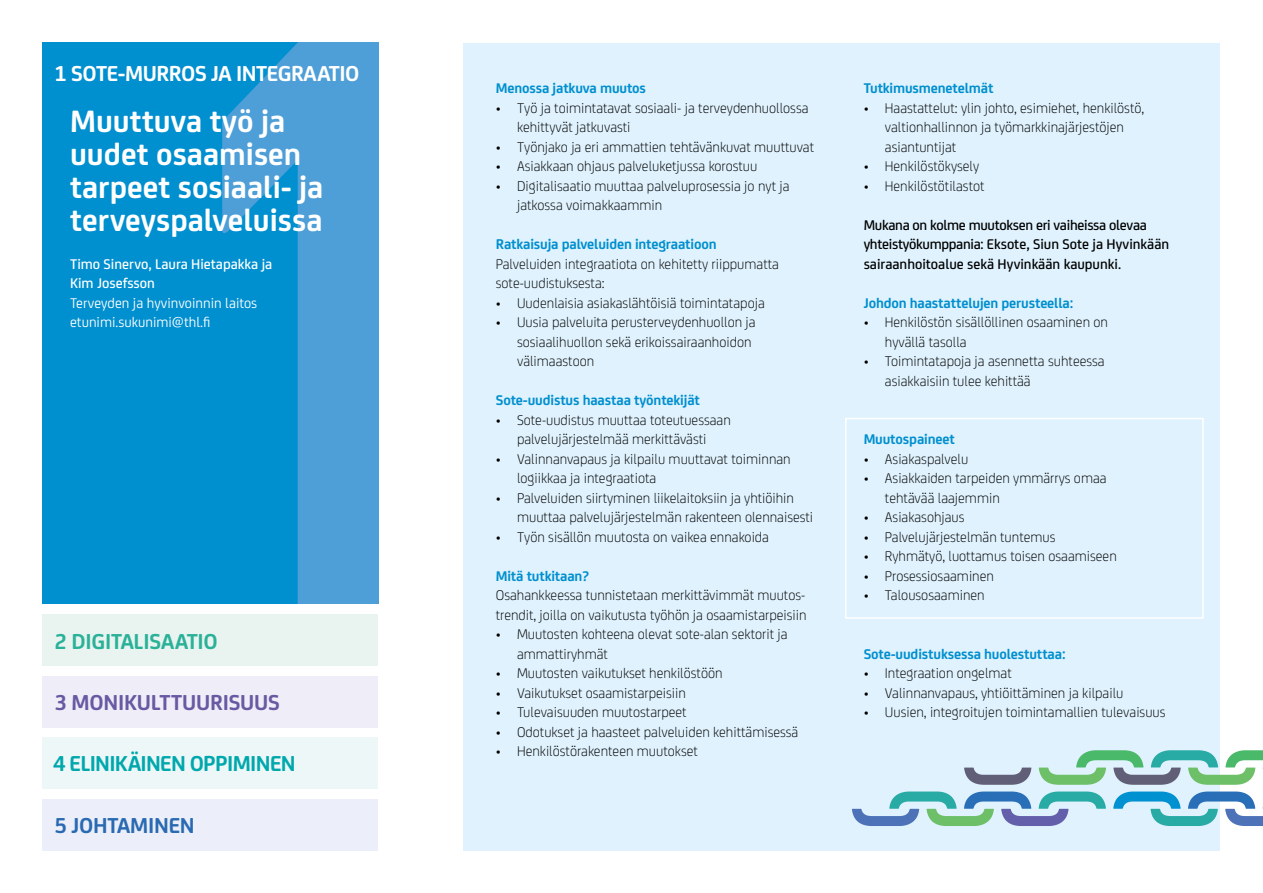
<style>
.page{position:relative;width:1263px;height:893px;background:#fff}
.page>*{position:absolute;margin:0;border:0;box-sizing:border-box;transform-origin:0 0}
.t1{font:700 33px/33px "FS Joey";color:#fff}
.t2{font:700 23.1px "FS Joey";letter-spacing:-.02em;color:#fff}
.t3{font:700 23.1px "FS Joey";letter-spacing:-.03em;color:#00a8ad}
.t4{font:700 23.1px "FS Joey";letter-spacing:-.01em;color:#6859a2}
.t5{font:700 23.1px "FS Joey";letter-spacing:-.01em;color:#2bb198}
.t6{font:700 23.1px "FS Joey";letter-spacing:-.01em;color:#2a6ab2}
.t7{font:300 15px/19.5px "FS Joey";color:#000}
.t8{font:700 15px "FS Joey";letter-spacing:-.01em;color:#008fcf}
.t9{font:500 15px/19.5px "FS Joey";color:#000}
.t10{font:15px/19.5px "FS Joey";color:#fff}
.t11{font:500 15px/19.5px "FS Joey";color:#fff}
</style>
<div class="page">
<div style="left:43px;top:43px;width:335px;height:561px;background:#008fcf"></div>
<svg style="left:222px;top:43px;width:156px;height:561px;fill:#4e9ed7"></svg>
<div style="left:463px;top:43px;width:757px;height:807px;background:#dff2fd"></div>
<div style="left:43px;top:614px;width:335px;height:51px;background:#e9f4f1"></div>
<div style="left:43px;top:799px;width:335px;height:51px;background:#eceff9"></div>
<div style="left:43px;top:738px;width:335px;height:51px;background:#eef7f8"></div>
<div style="left:43px;top:676px;width:335px;height:51px;background:#efedf8"></div>
<svg style="left:964px;top:768px;width:67px;height:17px"></svg>
<svg style="left:1113px;top:791px;width:150px;height:35px"></svg>
<svg style="left:852px;top:791px;width:254px;height:35px"></svg>
<svg style="left:1039px;top:750px;width:224px;height:35px"></svg>
<div style="left:845px;top:418px;width:359px;height:201px;border:2px solid #fff"></div>
<h2 class="t2" style="left:54px;top:56px;width:307px">1 SOTE-MURROS JA INTEGRAATIO</h2>
<h1 class="t1" style="left:70px;top:102px;width:255px">Muuttuva työ ja uudet osaamisen tarpeet sosiaali- ja terveyspalveluissa</h1>
<p class="t11" style="left:70px;top:253px;width:204px">Timo Sinervo, Laura Hietapakka ja<br>Kim Josefsson</p>
<p class="t10" style="left:70px;top:292px;width:189px">Terveyden ja hyvinvoinnin laitos etunimi.sukunimi@thl.fi</p>
<h2 class="t5" style="left:54px;top:624px;width:165px">2 DIGITALISAATIO</h2>
<h2 class="t4" style="left:54px;top:685px;width:227px">3 MONIKULTTUURISUUS</h2>
<h2 class="t3" style="left:53px;top:746px;width:244px">4 ELINIKÄINEN OPPIMINEN</h2>
<h2 class="t6" style="left:54px;top:808px;width:142px">5 JOHTAMINEN</h2>
<p class="t8" style="left:496px;top:77px;width:152px">Menossa jatkuva muutos</p>
<p class="t7" style="left:517px;top:97px;width:293px;text-indent:-21px">• Työ ja toimintatavat sosiaali- ja terveydenhuollossa kehittyvät jatkuvasti</p>
<p class="t7" style="left:496px;top:136px;width:320px">• Työnjako ja eri ammattien tehtävänkuvat muuttuvat</p>
<p class="t7" style="left:496px;top:155px;width:263px">• Asiakkaan ohjaus palveluketjussa korostuu</p>
<p class="t7" style="left:517px;top:175px;width:274px;text-indent:-21px">• Digitalisaatio muuttaa palveluprosessia jo nyt ja jatkossa voimakkaammin</p>
<p class="t8" style="left:496px;top:233px;width:222px">Ratkaisuja palveluiden integraatioon</p>
<p class="t7" style="left:496px;top:253px;width:285px">Palveluiden integraatiota on kehitetty riippumatta sote-uudistuksesta:</p>
<p class="t7" style="left:496px;top:292px;width:270px">• Uudenlaisia asiakaslähtöisiä toimintatapoja</p>
<p class="t7" style="left:517px;top:311px;width:240px;text-indent:-21px">• Uusia palveluita perusterveydenhuollon ja sosiaalihuollon sekä erikoissairaanhoidon välimaastoon</p>
<p class="t8" style="left:496px;top:389px;width:206px">Sote-uudistus haastaa työntekijät</p>
<p class="t7" style="left:496px;top:409px;width:237px;text-align:center">• Sote-uudistus muuttaa toteutuessaan palvelujärjestelmää merkittävästi</p>
<p class="t7" style="left:517px;top:448px;width:275px;text-indent:-21px">• Valinnanvapaus ja kilpailu muuttavat toiminnan logiikkaa ja integraatiota</p>
<p class="t7" style="left:517px;top:487px;width:298px;text-indent:-21px">• Palveluiden siirtyminen liikelaitoksiin ja yhtiöihin muuttaa palvelujärjestelmän rakenteen olennaisesti</p>
<p class="t7" style="left:496px;top:526px;width:275px">• Työn sisällön muutosta on vaikea ennakoida</p>
<p class="t8" style="left:496px;top:564px;width:95px">Mitä tutkitaan?</p>
<p class="t7" style="left:496px;top:584px;width:312px">Osahankkeessa tunnistetaan merkittävimmät muutos&shy;trendit, joilla on vaikutusta työhön ja osaamistarpeisiin</p>
<p class="t7" style="left:517px;top:623px;width:272px;text-indent:-21px">• Muutosten kohteena olevat sote-alan sektorit ja ammattiryhmät</p>
<p class="t7" style="left:496px;top:662px;width:228px">• Muutosten vaikutukset henkilöstöön</p>
<p class="t7" style="left:496px;top:682px;width:192px">• Vaikutukset osaamistarpeisiin</p>
<p class="t7" style="left:496px;top:701px;width:192px">• Tulevaisuuden muutostarpeet</p>
<p class="t7" style="left:496px;top:721px;width:304px">• Odotukset ja haasteet palveluiden kehittämisessä</p>
<p class="t7" style="left:496px;top:740px;width:204px">• Henkilöstörakenteen muutokset</p>
<p class="t8" style="left:864px;top:77px;width:131px">Tutkimusmenetelmät</p>
<p class="t7" style="left:885px;top:97px;width:261px;text-indent:-21px">• Haastattelut: ylin johto, esimiehet, henkilöstö, valtionhallinnon ja työmarkkinajärjestöjen asiantuntijat</p>
<p class="t7" style="left:864px;top:155px;width:117px">• Henkilöstökysely</p>
<p class="t7" style="left:864px;top:175px;width:122px">• Henkilöstötilastot</p>
<p class="t9" style="left:864px;top:214px;width:307px">Mukana on kolme muutoksen eri vaiheissa olevaa yhteistyökumppania: Eksote, Siun Sote ja Hyvinkään sairaanhoitoalue sekä Hyvinkään kaupunki.</p>
<p class="t8" style="left:864px;top:291px;width:211px">Johdon haastattelujen perusteella:</p>
<p class="t7" style="left:885px;top:311px;width:225px;text-indent:-21px">• Henkilöstön sisällöllinen osaaminen on hyvällä tasolla</p>
<p class="t7" style="left:885px;top:350px;width:221px;text-indent:-21px">• Toimintatapoja ja asennetta suhteessa asiakkaisiin tulee kehittää</p>
<p class="t8" style="left:864px;top:428px;width:93px">Muutospaineet</p>
<p class="t7" style="left:864px;top:448px;width:106px">• Asiakaspalvelu</p>
<p class="t7" style="left:885px;top:467px;width:223px;text-indent:-21px">• Asiakkaiden tarpeiden ymmärrys omaa tehtävää laajemmin</p>
<p class="t7" style="left:864px;top:506px;width:102px">• Asiakasohjaus</p>
<p class="t7" style="left:864px;top:526px;width:193px">• Palvelujärjestelmän tuntemus</p>
<p class="t7" style="left:864px;top:545px;width:255px">• Ryhmätyö, luottamus toisen osaamiseen</p>
<p class="t7" style="left:864px;top:565px;width:132px">• Prosessiosaaminen</p>
<p class="t7" style="left:864px;top:584px;width:122px">• Talousosaaminen</p>
<p class="t8" style="left:864px;top:642px;width:203px">Sote-uudistuksessa huolestuttaa:</p>
<p class="t7" style="left:864px;top:662px;width:150px">• Integraation ongelmat</p>
<p class="t7" style="left:864px;top:682px;width:261px">• Valinnanvapaus, yhtiöittäminen ja kilpailu</p>
<p class="t7" style="left:864px;top:701px;width:303px">• Uusien, integroitujen toimintamallien tulevaisuus</p>
</div>
